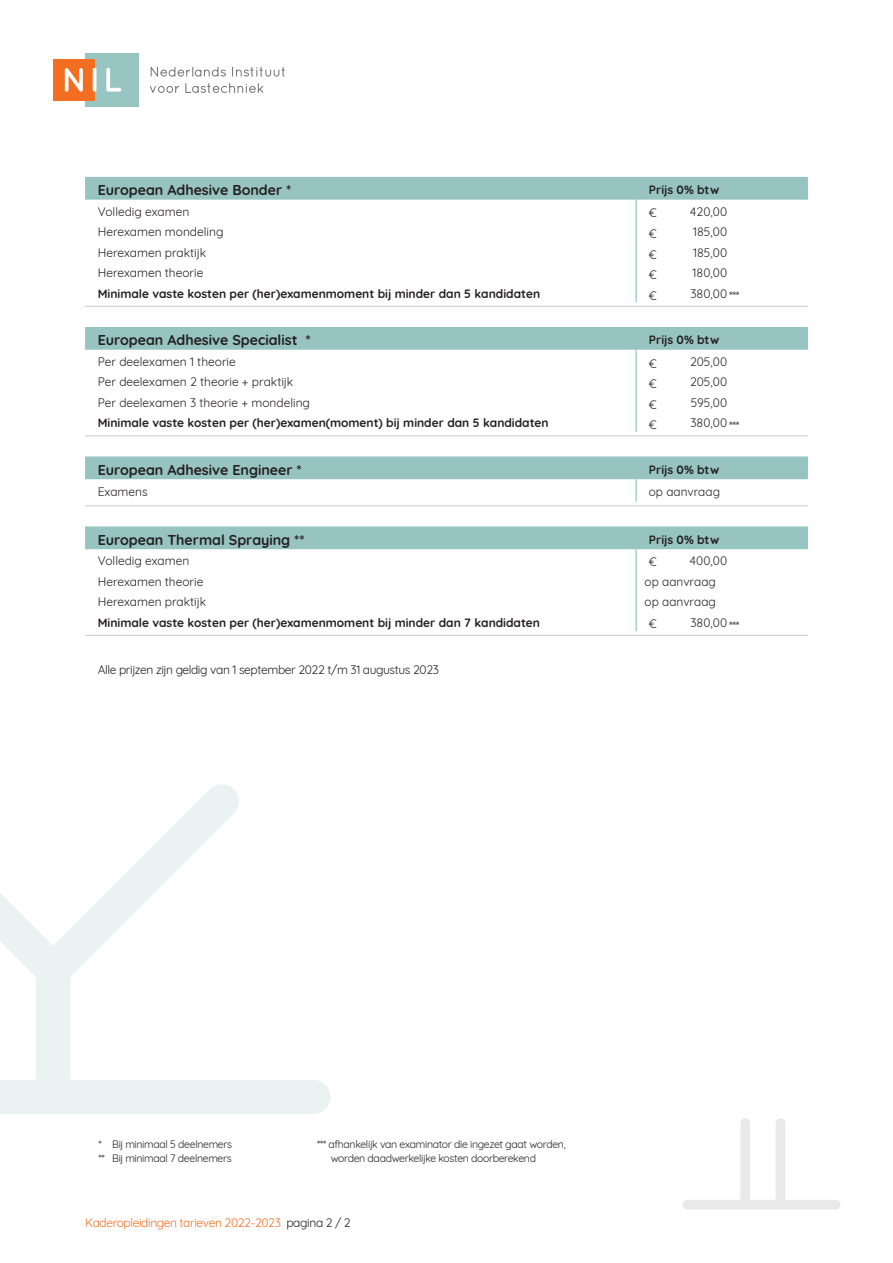
<style>
.page{position:relative;width:893px;height:1263px;background:#fff}
.page>*{position:absolute;margin:0;border:0;box-sizing:border-box;transform-origin:0 0}
.platte_tekst{font:700 14.25px "Quicksand";color:#231f20}
.platte_tekst-2{font:12px "Quicksand";color:#231f20}
.platte_tekst-3{font:700 12px "Quicksand";color:#231f20}
.platte_tekst-4{font:12px "Quicksand";letter-spacing:-.03em;color:#231f20}
.platte_tekst-5{font:12px "Quicksand";letter-spacing:-.03em;color:#f36e21}
.bold_kopje{font:700 12px "Quicksand";color:#231f20}
.t1{font:10.5px "Quicksand";letter-spacing:-.03em;color:#231f20}
.s1{color:#231f20}
</style>
<div class="page">
<div style="left:86px;top:53px;width:53px;height:53px;background:#97c5c1"></div>
<div style="left:53px;top:59px;width:42px;height:41px;background:#f36e21"></div>
<svg style="left:65px;top:68px;width:18px;height:24px"></svg>
<svg style="left:93px;top:68px;width:3px;height:24px"></svg>
<svg style="left:106px;top:68px;width:15px;height:24px"></svg>
<svg style="left:151px;top:67px;width:75px;height:10px"></svg>
<svg style="left:232px;top:67px;width:53px;height:10px"></svg>
<svg style="left:150px;top:86px;width:29px;height:7px"></svg>
<svg style="left:185px;top:83px;width:78px;height:10px"></svg>
<svg style="left:0;top:784px;width:331px;height:330px"></svg>
<svg style="left:683px;top:1118px;width:157px;height:91px"></svg>
<svg style="left:85px;top:177px;width:723px;height:372px"></svg>
<hr style="left:635px;top:200px;width:2px;height:20px;background:#97c4c0">
<hr style="left:635px;top:220px;width:2px;height:21px;background:#97c4c0">
<hr style="left:635px;top:241px;width:2px;height:20px;background:#97c4c0">
<hr style="left:635px;top:261px;width:2px;height:21px;background:#97c4c0">
<hr style="left:635px;top:282px;width:2px;height:20px;background:#97c4c0">
<hr style="left:635px;top:350px;width:2px;height:20px;background:#97c4c0">
<hr style="left:635px;top:370px;width:2px;height:21px;background:#97c4c0">
<hr style="left:635px;top:391px;width:2px;height:20px;background:#97c4c0">
<hr style="left:635px;top:411px;width:2px;height:21px;background:#97c4c0">
<hr style="left:635px;top:479px;width:2px;height:23px;background:#97c4c0">
<hr style="left:635px;top:549px;width:2px;height:21px;background:#97c4c0">
<hr style="left:635px;top:570px;width:2px;height:20px;background:#97c4c0">
<hr style="left:635px;top:590px;width:2px;height:21px;background:#97c4c0">
<hr style="left:635px;top:611px;width:2px;height:20px;background:#97c4c0">
<hr style="left:85px;top:306px;width:723px;height:1px;background:#d1d2d4">
<hr style="left:85px;top:435px;width:723px;height:1px;background:#d1d2d4">
<hr style="left:85px;top:505px;width:723px;height:1px;background:#d1d2d4">
<hr style="left:85px;top:635px;width:723px;height:1px;background:#d1d2d4">
<p class="platte_tekst" style="left:98px;top:179px;width:195px">European Adhesive Bonder *</p>
<p class="bold_kopje" style="left:649px;top:180px;width:72px">Prijs 0% btw</p>
<p class="platte_tekst-2" style="left:98px;top:202px;width:93px">Volledig examen</p>
<p class="platte_tekst-2" style="left:690px;top:202px;width:39px">420,00</p>
<p class="platte_tekst-2" style="left:98px;top:223px;width:127px">Herexamen mondeling</p>
<p class="platte_tekst-2" style="left:693px;top:223px;width:35px">185,00</p>
<p class="platte_tekst-2" style="left:98px;top:243px;width:110px">Herexamen praktijk</p>
<p class="platte_tekst-2" style="left:693px;top:243px;width:35px">185,00</p>
<p class="platte_tekst-2" style="left:98px;top:264px;width:107px">Herexamen theorie</p>
<p class="platte_tekst-2" style="left:693px;top:264px;width:36px">180,00</p>
<p class="platte_tekst-3" style="left:98px;top:284px;width:444px">Minimale vaste kosten per (her)examenmoment bij minder dan 5 kandidaten</p>
<p class="platte_tekst-2" style="left:690px;top:284px;width:38px">380,00</p>
<p class="platte_tekst" style="left:98px;top:329px;width:214px">European Adhesive Specialist *</p>
<p class="bold_kopje" style="left:649px;top:330px;width:72px">Prijs 0% btw</p>
<p class="platte_tekst-2" style="left:98px;top:352px;width:140px">Per deelexamen 1 theorie</p>
<p class="platte_tekst-2" style="left:690px;top:352px;width:39px">205,00</p>
<p class="platte_tekst-2" style="left:98px;top:373px;width:197px">Per deelexamen 2 theorie + praktijk</p>
<p class="platte_tekst-2" style="left:690px;top:373px;width:39px">205,00</p>
<p class="platte_tekst-2" style="left:98px;top:393px;width:214px">Per deelexamen 3 theorie + mondeling</p>
<p class="platte_tekst-2" style="left:691px;top:393px;width:38px">595,00</p>
<p class="platte_tekst-3" style="left:98px;top:413px;width:452px">Minimale vaste kosten per (her)examen(moment) bij minder dan 5 kandidaten</p>
<p class="platte_tekst-2" style="left:690px;top:414px;width:38px">380,00</p>
<p class="platte_tekst" style="left:98px;top:458px;width:205px">European Adhesive Engineer *</p>
<p class="bold_kopje" style="left:649px;top:460px;width:72px">Prijs 0% btw</p>
<p class="platte_tekst-2" style="left:98px;top:483px;width:52px">Examens</p>
<p class="platte_tekst-2" style="left:649px;top:483px;width:73px">op aanvraag</p>
<p class="platte_tekst" style="left:98px;top:528px;width:208px">European Thermal Spraying **</p>
<p class="bold_kopje" style="left:649px;top:530px;width:72px">Prijs 0% btw</p>
<p class="platte_tekst-2" style="left:98px;top:552px;width:93px">Volledig examen</p>
<p class="platte_tekst-2" style="left:690px;top:552px;width:39px">400,00</p>
<p class="platte_tekst-2" style="left:98px;top:572px;width:107px">Herexamen theorie</p>
<p class="platte_tekst-2" style="left:645px;top:572px;width:73px">op aanvraag</p>
<p class="platte_tekst-2" style="left:98px;top:593px;width:110px">Herexamen praktijk</p>
<p class="platte_tekst-2" style="left:645px;top:593px;width:73px">op aanvraag</p>
<p class="platte_tekst-3" style="left:98px;top:613px;width:444px">Minimale vaste kosten per (her)examenmoment bij minder dan 7 kandidaten</p>
<p class="platte_tekst-2" style="left:690px;top:613px;width:38px">380,00</p>
<p class="platte_tekst-4" style="left:98px;top:660px;width:343px">Alle prijzen zijn geldig van 1 september 2022 t/m 31 augustus 2023</p>
<p class="platte_tekst-2" style="left:649px;top:204px;width:10px">€</p>
<p class="platte_tekst-2" style="left:649px;top:224px;width:10px">€</p>
<p class="platte_tekst-2" style="left:649px;top:245px;width:10px">€</p>
<p class="platte_tekst-2" style="left:649px;top:265px;width:10px">€</p>
<p class="platte_tekst-2" style="left:649px;top:286px;width:10px">€</p>
<p class="platte_tekst-2" style="left:729px;top:286px;width:12px">***</p>
<p class="platte_tekst-2" style="left:649px;top:354px;width:10px">€</p>
<p class="platte_tekst-2" style="left:649px;top:375px;width:10px">€</p>
<p class="platte_tekst-2" style="left:649px;top:395px;width:10px">€</p>
<p class="platte_tekst-2" style="left:649px;top:416px;width:10px">€</p>
<p class="platte_tekst-2" style="left:729px;top:416px;width:12px">***</p>
<p class="platte_tekst-2" style="left:649px;top:552px;width:10px">€</p>
<p class="platte_tekst-2" style="left:649px;top:614px;width:10px">€</p>
<p class="platte_tekst-2" style="left:729px;top:616px;width:12px">***</p>
<p class="t1" style="left:99px;top:1136px;width:135px">* Bij minimaal 5 deelnemers</p>
<p class="t1" style="left:99px;top:1150px;width:135px">** Bij minimaal 7 deelnemers</p>
<p class="t1" style="left:317px;top:1136px;width:250px">*** afhankelijk van examinator die ingezet gaat worden,</p>
<p class="t1" style="left:331px;top:1150px;width:207px">worden daadwerkelijke kosten doorberekend</p>
<p class="platte_tekst-5" style="left:85px;top:1213px;width:267px">Kaderopleidingen tarieven 2022-2023 <span class="s1">pagina 2 / 2</span></p>
</div>
